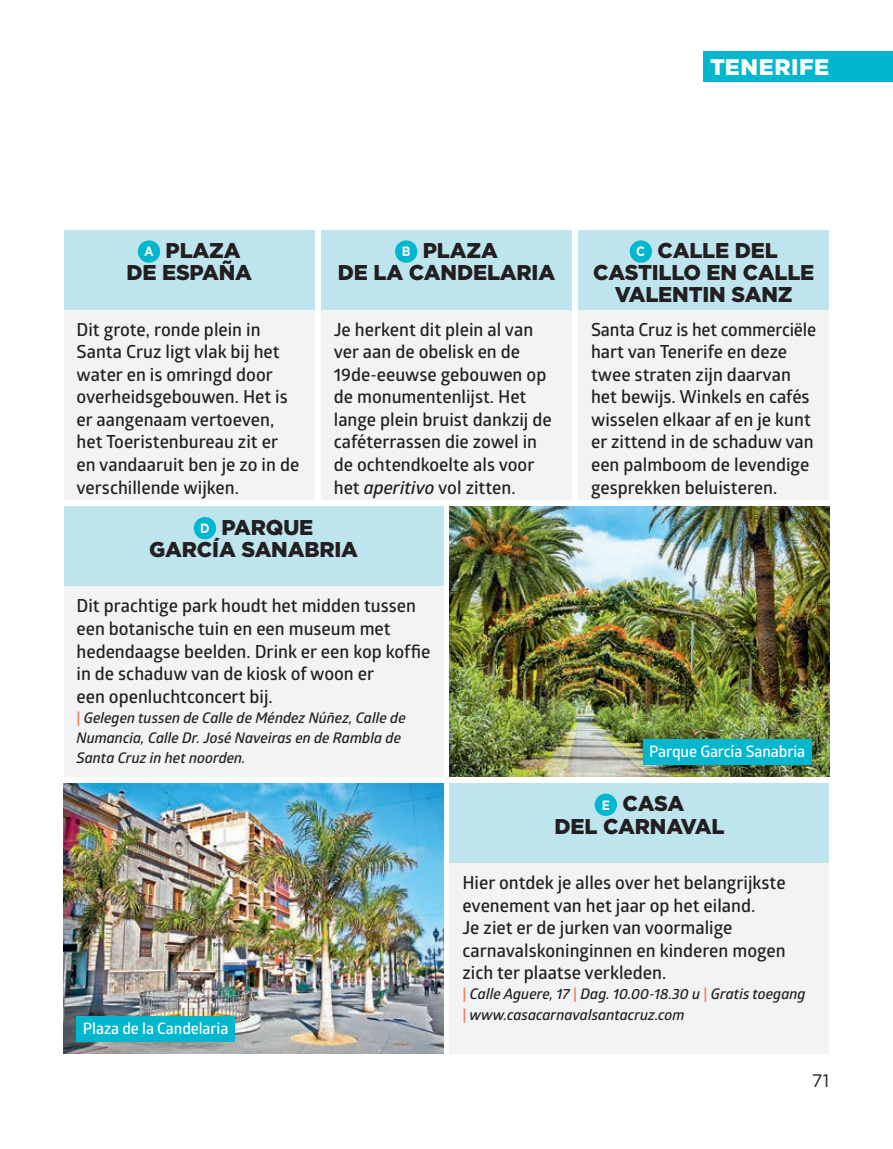
<style>
.page{position:relative;width:893px;height:1149px;background:#fff}
.page>*{position:absolute;margin:0;border:0;box-sizing:border-box;transform-origin:0 0}
.t1{font:900 22.5px "Gotham";letter-spacing:.02em;color:#fff}
.t2{font:900 21.38px/22.1px "Gotham";letter-spacing:-.01em;color:#231f20;text-align:center}
.t3{font:600 18px/22.5px "Glober";color:#231f20}
.t4{font:18px "Gotham";color:#231f20}
.t5{font:600 15.75px "Glober";letter-spacing:-.005em;color:#fff}
.t6{font:italic 600 14.62px/20.2px "Glober";color:#231f20}
.s1{font-weight:700;font-size:13.5px;color:#fff}
.s2{font-style:italic}
.s3{font-style:normal;color:#f3795b}
</style>
<div class="page">
<div style="left:704px;top:51px;width:189px;height:31px;background:#00b7ce"></div>
<div style="left:64px;top:506px;width:379px;height:80px;background:#bee5ee"></div>
<div style="left:194px;top:517px;width:22px;height:22px;background:#00b7ce;border-radius:50%"></div>
<div style="left:450px;top:782px;width:379px;height:80px;background:#bee5ee"></div>
<div style="left:595px;top:793px;width:22px;height:22px;background:#00b7ce;border-radius:50%"></div>
<div style="left:321px;top:309px;width:251px;height:191px;background:#f2f3f4"></div>
<div style="left:450px;top:862px;width:379px;height:190px;background:#f2f3f4"></div>
<div style="left:64px;top:309px;width:251px;height:191px;background:#f2f3f4"></div>
<div style="left:64px;top:586px;width:379px;height:190px;background:#f2f3f4"></div>
<div style="left:578px;top:309px;width:251px;height:191px;background:#f2f3f4"></div>
<div style="left:578px;top:230px;width:251px;height:79px;background:#bee5ee"></div>
<div style="left:630px;top:240px;width:22px;height:23px;background:#00b7ce;border-radius:50%"></div>
<div style="left:321px;top:230px;width:251px;height:79px;background:#bee5ee"></div>
<div style="left:395px;top:240px;width:22px;height:23px;background:#00b7ce;border-radius:50%"></div>
<div style="left:64px;top:230px;width:251px;height:79px;background:#bee5ee"></div>
<div style="left:138px;top:240px;width:22px;height:23px;background:#00b7ce;border-radius:50%"></div>
<img style="left:64px;top:783px;width:379px;height:269px">
<div style="left:77px;top:1015px;width:158px;height:26px;background:#00b7ce"></div>
<img style="left:450px;top:506px;width:379px;height:270px">
<div style="left:643px;top:739px;width:169px;height:25px;background:#00b7ce"></div>
<p class="t1" style="left:710px;top:52px;width:121px">TENERIFE</p>
<p class="t2" style="left:126px;top:239px;width:127px"><span class="s1">A</span> PLAZA<br>DE ESPAÑA</p>
<p class="t3" style="left:77px;top:317px;width:224px">Dit grote, ronde plein in<br>Santa Cruz ligt vlak bij het water en is omringd door overheidsgebouwen. Het is er aangenaam vertoeven, het Toeristenbureau zit er en vandaaruit ben je zo in de verschillende wijken.</p>
<p class="t2" style="left:338px;top:239px;width:219px"><span class="s1">B</span> PLAZA<br>DE LA CANDELARIA</p>
<p class="t3" style="left:334px;top:317px;width:219px">Je herkent dit plein al van ver aan de obelisk en de<br>19de-eeuwse gebouwen op de monumentenlijst. Het lange plein bruist dankzij de caféterrassen die zowel in de ochtendkoelte als voor het <span class="s2">aperitivo</span> vol zitten.</p>
<p class="t2" style="left:149px;top:516px;width:210px"><span class="s1">D</span> PARQUE<br>GARCÍA SANABRIA</p>
<p class="t3" style="left:77px;top:594px;width:355px">Dit prachtige park houdt het midden tussen een botanische tuin en een museum met hedendaagse beelden. Drink er een kop koffie in de schaduw van de kiosk of woon er<br>een openluchtconcert bij.</p>
<p class="t6" style="left:77px;top:706px;width:331px"><span class="s3">|</span> Gelegen tussen de Calle de Méndez Núñez, Calle de<br>Numancia, Calle Dr. José Naveiras en de Rambla de<br>Santa Cruz in het noorden.</p>
<p class="t2" style="left:593px;top:239px;width:223px"><span class="s1">C</span> CALLE DEL<br>CASTILLO EN CALLE<br>VALENTIN SANZ</p>
<p class="t3" style="left:591px;top:317px;width:227px">Santa Cruz is het commerciële hart van Tenerife en deze twee straten zijn daarvan het bewijs. Winkels en cafés wisselen elkaar af en je kunt er zittend in de schaduw van een palmboom de levendige gesprekken beluisteren.</p>
<p class="t5" style="left:649px;top:740px;width:158px">Parque García Sanabria</p>
<p class="t5" style="left:83px;top:1017px;width:147px">Plaza de la Candelaria</p>
<p class="t2" style="left:554px;top:792px;width:171px"><span class="s1">E</span> CASA<br>DEL CARNAVAL</p>
<p class="t3" style="left:462px;top:870px;width:325px">Hier ontdek je alles over het belangrijkste evenement van het jaar op het eiland.<br>Je ziet er de jurken van voormalige carnavalskoninginnen en kinderen mogen zich ter plaatse verkleden.</p>
<p class="t6" style="left:462px;top:983px;width:345px"><span class="s3">|</span> Calle Aguere, 17 <span class="s3">|</span> Dag. 10.00-18.30 u <span class="s3">|</span> Gratis toegang <span class="s3">|</span> www.casacarnavalsantacruz.com</p>
<p class="t4" style="left:812px;top:1068px;width:19px">71</p>
</div>
